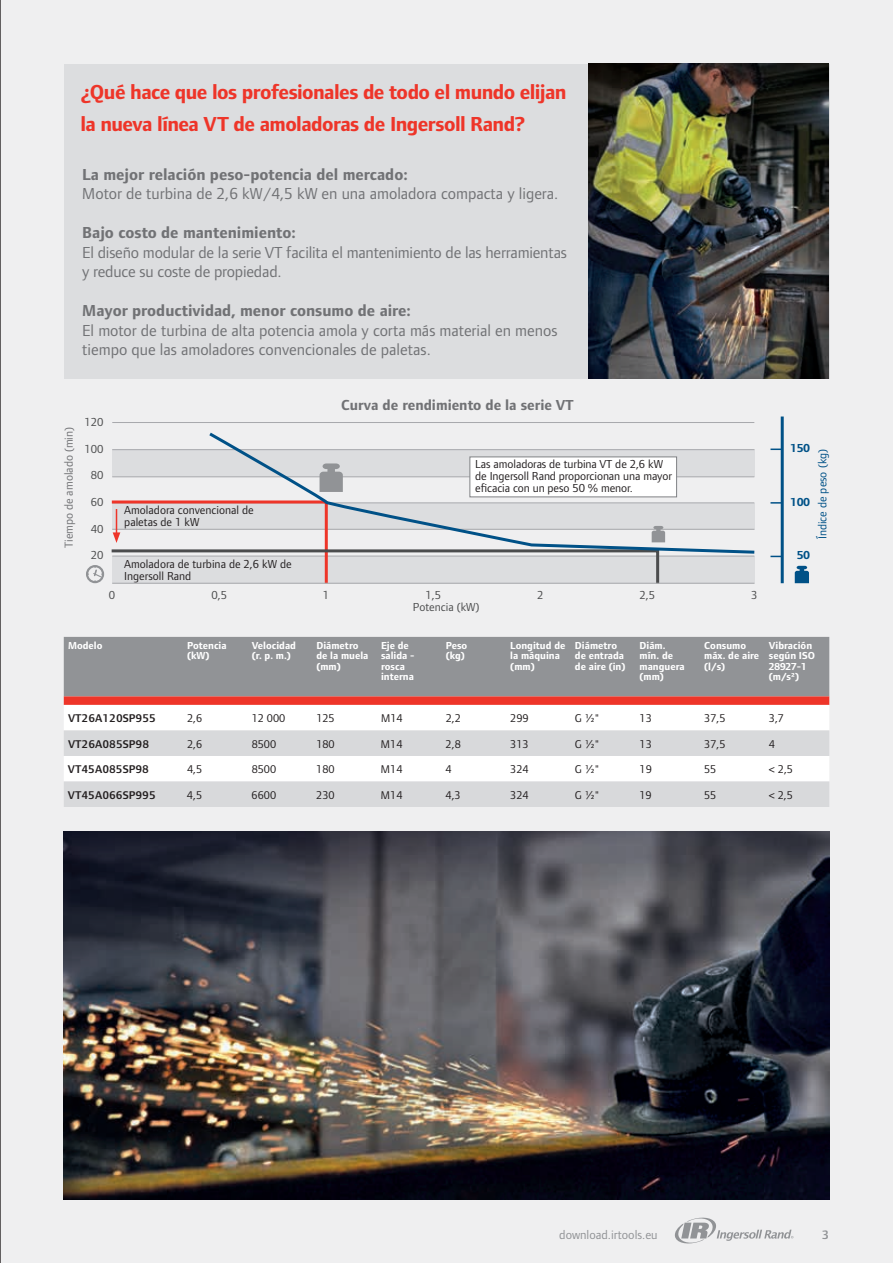
<style>
.page{position:relative;width:893px;height:1263px;background:#efeff0}
.page>*{position:absolute;margin:0;border:0;box-sizing:border-box;transform-origin:0 0}
.t1{font:700 21px/31.5px "Foundry Form Sans";letter-spacing:-.025em;color:#ee3529}
.t2{font:16.5px/19.5px "Foundry Form Sans";color:#717275}
.t3{font:700 16.5px "Foundry Form Sans";color:#717275}
.t4{font:700 15px "Foundry Form Sans";color:#717275}
.t5{font:12.75px "Foundry Form Sans";color:#919396}
.t6{font:600 12.75px "Foundry Form Sans";color:#919396}
.t7{font:12px/12px "Foundry Form Sans";letter-spacing:-.005em;color:#231f20}
.t8{font:12px/26.1px "Foundry Form Sans";color:#4b4c4d;text-align:center}
.t9{font:12px "Foundry Form Sans";color:#717275}
.t10{font:12px "Foundry Form Sans";color:#005187}
.t11{font:700 12px "Foundry Form Sans";color:#005187}
.t12{font:11.7px "Foundry Form Sans";color:#231f20}
.t13{font:600 11.7px "Foundry Form Sans";color:#231f20}
.t14{font:700 10.5px/10.5px "Foundry Form Sans";color:#fff}
</style>
<div class="page">
<div style="left:64px;top:64px;width:765px;height:314px;background:#dcdddf"></div>
<hr style="left:0;top:0;width:1px;height:1263px;background:#231f20">
<div style="left:64px;top:637px;width:765px;height:59px;background:#919396"></div>
<svg style="left:64px;top:696px;width:765px;height:9px;background:#ec3e33"></svg>
<div style="left:64px;top:705px;width:765px;height:25px;background:#fff"></div>
<svg style="left:64px;top:731px;width:765px;height:76px;fill:#d8d9db"></svg>
<img style="left:64px;top:832px;width:765px;height:367px">
<img style="left:588px;top:64px;width:241px;height:314px">
<svg style="left:674px;top:1217px;width:119px;height:27px"></svg>
<svg style="left:795px;top:566px;width:14px;height:17px"></svg>
<div style="left:112px;top:450px;width:642px;height:27px;background:#dcdddf"></div>
<div style="left:112px;top:556px;width:642px;height:28px;background:#dcdddf"></div>
<div style="left:86px;top:565px;width:18px;height:18px;border:2px solid #919396;border-radius:50%"></div>
<svg style="left:87px;top:566px;width:16px;height:16px"></svg>
<hr style="left:781px;top:416px;width:3px;height:167px;background:#005187">
<svg style="left:770px;top:448px;width:11px;height:2px"></svg>
<svg style="left:770px;top:502px;width:11px;height:2px"></svg>
<hr style="left:112px;top:422px;width:642px;height:1px;background:#a8a9ad">
<hr style="left:112px;top:449px;width:642px;height:1px;background:#a8a9ad">
<hr style="left:112px;top:476px;width:642px;height:1px;background:#a8a9ad">
<hr style="left:112px;top:556px;width:642px;height:1px;background:#a8a9ad">
<svg style="left:207px;top:432px;width:548px;height:122px"></svg>
<hr style="left:112px;top:583px;width:642px;height:1px;background:#a8a9ad">
<svg style="left:320px;top:463px;width:23px;height:29px"></svg>
<svg style="left:111px;top:499px;width:554px;height:85px"></svg>
<p class="t1" style="left:80px;top:76px;width:488px">¿Qué hace que los profesionales de todo el mundo elijan la nueva línea VT de amoladoras de Ingersoll Rand?</p>
<p class="t3" style="left:82px;top:165px;width:327px">La mejor relación peso-potencia del mercado:</p>
<p class="t2" style="left:82px;top:184px;width:477px">Motor de turbina de 2,6 kW/4,5 kW en una amoladora compacta y ligera.</p>
<p class="t3" style="left:82px;top:223px;width:215px">Bajo costo de mantenimiento:</p>
<p class="t2" style="left:82px;top:242px;width:486px">El diseño modular de la serie VT facilita el mantenimiento de las herramientas y reduce su coste de propiedad.</p>
<p class="t3" style="left:82px;top:301px;width:330px">Mayor productividad, menor consumo de aire:</p>
<p class="t2" style="left:82px;top:320px;width:477px">El motor de turbina de alta potencia amola y corta más material en menos tiempo que las amoladores convencionales de paletas.</p>
<p class="t9" style="left:62px;top:548px;width:123px;rotate:-90deg">Tiempo de amolado (min)</p>
<p class="t8" style="left:84px;top:408px;width:21px">120</p>
<p class="t8" style="left:84px;top:436px;width:21px">100<br>80</p>
<p class="t8" style="left:91px;top:489px;width:14px">60</p>
<p class="t8" style="left:91px;top:516px;width:14px">40</p>
<p class="t8" style="left:91px;top:542px;width:14px">20</p>
<p class="t8" style="left:109px;top:582px;width:8px">0</p>
<p class="t4" style="left:341px;top:397px;width:234px">Curva de rendimiento de la serie VT</p>
<p class="t7" style="left:124px;top:504px;width:131px">Amoladora convencional de paletas de 1 kW</p>
<p class="t7" style="left:124px;top:558px;width:169px">Amoladora de turbina de 2,6 kW de<br>Ingersoll Rand</p>
<p class="t7" style="left:475px;top:458px;width:198px">Las amoladoras de turbina VT de 2,6 kW de Ingersoll Rand proporcionan una mayor eficacia con un peso 50 % menor.</p>
<p class="t8" style="left:211px;top:582px;width:17px">0,5</p>
<p class="t8" style="left:323px;top:582px;width:8px">1</p>
<p class="t8" style="left:425px;top:582px;width:17px">1,5</p>
<p class="t8" style="left:537px;top:582px;width:8px">2</p>
<p class="t8" style="left:639px;top:582px;width:17px">2,5</p>
<p class="t8" style="left:751px;top:582px;width:8px">3</p>
<p class="t8" style="left:413px;top:594px;width:68px">Potencia (kW)</p>
<p class="t11" style="left:791px;top:441px;width:21px">150</p>
<p class="t10" style="left:815px;top:539px;width:92px;rotate:-90deg">Índice de peso (kg)</p>
<p class="t11" style="left:791px;top:495px;width:21px">100</p>
<p class="t11" style="left:797px;top:548px;width:14px">50</p>
<p class="t14" style="left:68px;top:640px;width:36px">Modelo</p>
<p class="t14" style="left:187px;top:640px;width:41px">Potencia (kW)</p>
<p class="t14" style="left:252px;top:640px;width:46px">Velocidad (r. p. m.)</p>
<p class="t14" style="left:316px;top:640px;width:54px">Diámetro de la muela (mm)</p>
<p class="t14" style="left:381px;top:640px;width:35px">Eje de salida - rosca interna</p>
<p class="t14" style="left:446px;top:640px;width:23px">Peso (kg)</p>
<p class="t14" style="left:510px;top:640px;width:57px">Longitud de la máquina (mm)</p>
<p class="t14" style="left:575px;top:640px;width:52px">Diámetro de entrada de aire (in)</p>
<p class="t14" style="left:640px;top:640px;width:47px">Diám. mín. de manguera (mm)</p>
<p class="t14" style="left:704px;top:640px;width:57px">Consumo máx. de aire (l/s)</p>
<p class="t14" style="left:769px;top:640px;width:48px">Vibración según ISO<br>28927-1 (m/s²)</p>
<p class="t13" style="left:68px;top:711px;width:89px">VT26A120SP955</p>
<p class="t12" style="left:187px;top:711px;width:17px">2,6</p>
<p class="t12" style="left:252px;top:711px;width:35px">12 000</p>
<p class="t12" style="left:316px;top:711px;width:20px">125</p>
<p class="t12" style="left:381px;top:711px;width:23px">M14</p>
<p class="t12" style="left:446px;top:711px;width:17px">2,2</p>
<p class="t12" style="left:510px;top:711px;width:20px">299</p>
<p class="t12" style="left:575px;top:711px;width:26px">G ½"</p>
<p class="t12" style="left:640px;top:711px;width:14px">13</p>
<p class="t12" style="left:704px;top:711px;width:23px">37,5</p>
<p class="t12" style="left:769px;top:711px;width:17px">3,7</p>
<p class="t13" style="left:68px;top:737px;width:83px">VT26A085SP98</p>
<p class="t12" style="left:187px;top:737px;width:17px">2,6</p>
<p class="t12" style="left:252px;top:737px;width:26px">8500</p>
<p class="t12" style="left:316px;top:737px;width:20px">180</p>
<p class="t12" style="left:381px;top:737px;width:23px">M14</p>
<p class="t12" style="left:446px;top:737px;width:17px">2,8</p>
<p class="t12" style="left:510px;top:737px;width:20px">313</p>
<p class="t12" style="left:575px;top:737px;width:26px">G ½"</p>
<p class="t12" style="left:640px;top:737px;width:14px">13</p>
<p class="t12" style="left:704px;top:737px;width:23px">37,5</p>
<p class="t12" style="left:769px;top:737px;width:8px">4</p>
<p class="t13" style="left:68px;top:762px;width:83px">VT45A085SP98</p>
<p class="t12" style="left:187px;top:762px;width:17px">4,5</p>
<p class="t12" style="left:252px;top:762px;width:26px">8500</p>
<p class="t12" style="left:316px;top:762px;width:20px">180</p>
<p class="t12" style="left:381px;top:762px;width:23px">M14</p>
<p class="t12" style="left:446px;top:762px;width:8px">4</p>
<p class="t12" style="left:510px;top:762px;width:20px">324</p>
<p class="t12" style="left:575px;top:762px;width:26px">G ½"</p>
<p class="t12" style="left:639px;top:762px;width:14px">19</p>
<p class="t12" style="left:704px;top:762px;width:14px">55</p>
<p class="t12" style="left:769px;top:762px;width:26px">&lt; 2,5</p>
<p class="t13" style="left:68px;top:788px;width:89px">VT45A066SP995</p>
<p class="t12" style="left:187px;top:788px;width:17px">4,5</p>
<p class="t12" style="left:252px;top:788px;width:26px">6600</p>
<p class="t12" style="left:316px;top:788px;width:20px">230</p>
<p class="t12" style="left:381px;top:788px;width:23px">M14</p>
<p class="t12" style="left:446px;top:788px;width:17px">4,3</p>
<p class="t12" style="left:510px;top:788px;width:20px">324</p>
<p class="t12" style="left:575px;top:788px;width:26px">G ½"</p>
<p class="t12" style="left:639px;top:788px;width:14px">19</p>
<p class="t12" style="left:704px;top:788px;width:14px">55</p>
<p class="t12" style="left:769px;top:788px;width:26px">&lt; 2,5</p>
<p class="t5" style="left:559px;top:1227px;width:100px">download.irtools.eu</p>
<p class="t6" style="left:822px;top:1227px;width:9px">3</p>
</div>
